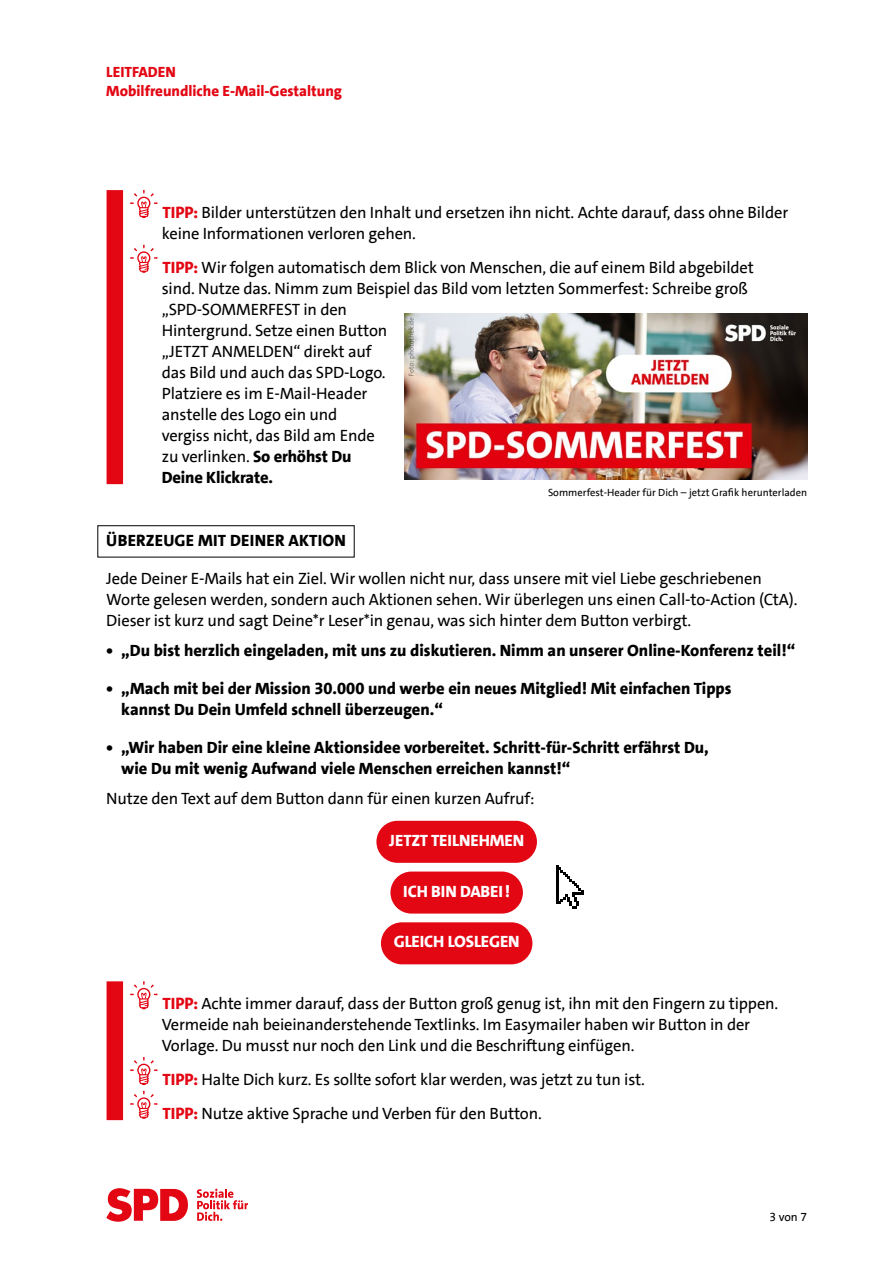
<style>
.page{position:relative;width:893px;height:1263px;background:#fff}
.page>*{position:absolute;margin:0;border:0;box-sizing:border-box;transform-origin:0 0}
.A4_V_Absatzformat_3{font:16.5px/21px "SPD The Sans";letter-spacing:-.01em;color:#000}
.A4_V_Zwischenhead{font:800 16.5px/21px "SPD The Sans";color:#000}
.A4_V_Einf_Abs{font:16.5px/21px "SPD The Sans";letter-spacing:-.01em;color:#000}
.A4_V_Button{font:800 16.5px "SPD The Sans Versal";letter-spacing:-.01em;color:#fff}
.t1{font:800 15px "SPD The Sans";color:#e30613}
.t2{font:800 15px "SPD The Sans Versal";color:#e30613}
.t3{font:12px "SPD The Sans";color:#000}
.A4_V_Einf_Abs-2{font:10.5px "SPD The Sans";color:#000}
.s1{font-family:"SPD The Sans Versal";font-weight:800;color:#e30613}
.s2{font-weight:800}
</style>
<div class="page">
<svg style="left:106px;top:1188px;width:82px;height:34px"></svg>
<svg style="left:197px;top:1189px;width:51px;height:32px"></svg>
<div style="left:107px;top:190px;width:16px;height:294px;background:#e30613"></div>
<div style="left:97px;top:525px;width:258px;height:32px;border:1px solid #000"></div>
<div style="left:376px;top:821px;width:161px;height:42px;background:#e30613;border-radius:21px"></div>
<div style="left:390px;top:871px;width:133px;height:42px;background:#e30613;border-radius:21px"></div>
<div style="left:381px;top:922px;width:151px;height:42px;background:#e30613;border-radius:21px"></div>
<div style="left:107px;top:981px;width:16px;height:139px;background:#e30613"></div>
<svg style="left:130px;top:190px;width:27px;height:28px"></svg>
<svg style="left:130px;top:245px;width:27px;height:28px"></svg>
<svg style="left:130px;top:981px;width:27px;height:28px"></svg>
<svg style="left:130px;top:1057px;width:27px;height:28px"></svg>
<svg style="left:130px;top:1091px;width:27px;height:28px"></svg>
<img style="left:404px;top:313px;width:404px;height:167px">
<svg style="left:556px;top:865px;width:27px;height:43px"></svg>
<p class="t2" style="left:106px;top:62px;width:71px">LEITFADEN</p>
<p class="t1" style="left:106px;top:82px;width:237px">Mobilfreundliche E-Mail-Gestaltung</p>
<p class="A4_V_Absatzformat_3" style="left:162px;top:202px;width:628px"><span class="s1">TIPP:</span> Bilder unterstützen den Inhalt und ersetzen ihn nicht. Achte darauf, dass ohne Bilder keine Informationen verloren gehen.</p>
<p class="A4_V_Absatzformat_3" style="left:162px;top:257px;width:594px"><span class="s1">TIPP:</span> Wir folgen automatisch dem Blick von Menschen, die auf einem Bild abgebildet sind. Nutze das. Nimm zum Beispiel das Bild vom letzten Sommerfest: Schreibe groß „SPD-SOMMERFEST in den<br>Hintergrund. Setze einen Button<br>„JETZT ANMELDEN“ direkt auf<br>das Bild und auch das SPD-Logo.<br>Platziere es im E-Mail-Header<br>anstelle des Logo ein und<br>vergiss nicht, das Bild am Ende<br>zu verlinken. <span class="s2">So erhöhst Du<br>Deine Klickrate.</span></p>
<p class="A4_V_Einf_Abs-2" style="left:548px;top:485px;width:261px">Sommerfest-Header für Dich – jetzt Grafik herunterladen</p>
<h3 class="A4_V_Zwischenhead" style="left:106px;top:530px;width:241px">ÜBERZEUGE MIT DEINER AKTION</h3>
<p class="A4_V_Einf_Abs" style="left:106px;top:568px;width:693px">Jede Deiner E-Mails hat ein Ziel. Wir wollen nicht nur, dass unsere mit viel Liebe geschriebenen<br>Worte gelesen werden, sondern auch Aktionen sehen. Wir überlegen uns einen Call-to-Action (CtA).<br>Dieser ist kurz und sagt Deine*r Leser*in genau, was sich hinter dem Button verbirgt.</p>
<p class="A4_V_Zwischenhead" style="left:106px;top:640px;width:690px">• „Du bist herzlich eingeladen, mit uns zu diskutieren. Nimm an unserer Online-Konferenz teil!“</p>
<p class="A4_V_Zwischenhead" style="left:121px;top:678px;width:612px;text-indent:-15px">• „Mach mit bei der Mission 30.000 und werbe ein neues Mitglied! Mit einfachen Tipps kannst Du Dein Umfeld schnell überzeugen.“</p>
<p class="A4_V_Zwischenhead" style="left:121px;top:737px;width:589px;text-indent:-15px">• „Wir haben Dir eine kleine Aktionsidee vorbereitet. Schritt-für-Schritt erfährst Du, wie Du mit wenig Aufwand viele Menschen erreichen kannst!“</p>
<p class="A4_V_Einf_Abs" style="left:106px;top:787px;width:430px">Nutze den Text auf dem Button dann für einen kurzen Aufruf:</p>
<p class="A4_V_Button" style="left:389px;top:829px;width:136px">JETZT TEILNEHMEN</p>
<p class="A4_V_Button" style="left:403px;top:880px;width:108px">ICH BIN DABEI!</p>
<p class="A4_V_Button" style="left:394px;top:931px;width:127px">GLEICH LOSLEGEN</p>
<p class="A4_V_Absatzformat_3" style="left:162px;top:993px;width:618px"><span class="s1">TIPP:</span> Achte immer darauf, dass der Button groß genug ist, ihn mit den Fingern zu tippen.<br>Vermeide nah beieinanderstehende Textlinks. Im Easymailer haben wir Button in der<br>Vorlage. Du musst nur noch den Link und die Beschriftung einfügen.</p>
<p class="A4_V_Absatzformat_3" style="left:162px;top:1069px;width:484px"><span class="s1">TIPP:</span> Halte Dich kurz. Es sollte sofort klar werden, was jetzt zu tun ist.</p>
<p class="A4_V_Absatzformat_3" style="left:162px;top:1103px;width:381px"><span class="s1">TIPP:</span> Nutze aktive Sprache und Verben für den Button.</p>
<p class="t3" style="left:770px;top:1209px;width:39px">3 von 7</p>
</div>
